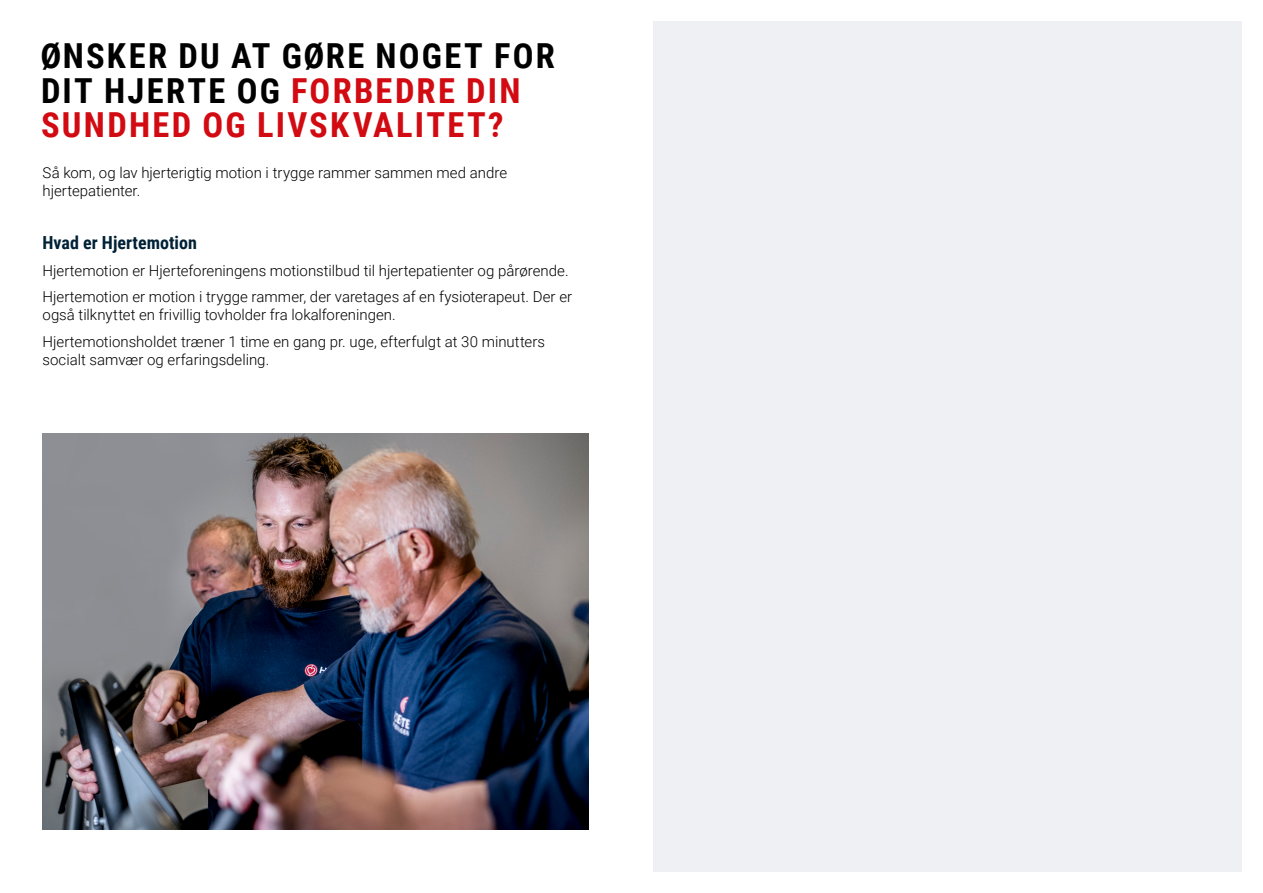
<style>
.page{position:relative;width:1263px;height:893px;background:#fff}
.page>*{position:absolute;margin:0;border:0;box-sizing:border-box;transform-origin:0 0}
.t1{font:700 34.5px/34.5px "Roboto Condensed";letter-spacing:.065em;color:#000}
.t2{font:700 18px "Roboto Condensed";color:#002136}
.t3{font:300 15px/26.5px "Roboto";color:#000}
.s1{color:#d20a11}
</style>
<div class="page">
<div style="left:653px;top:21px;width:589px;height:851px;background:#eef0f4"></div>
<img style="left:43px;top:434px;width:546px;height:395px">
<h1 class="t1" style="left:40px;top:38px;width:516px">ØNSKER DU AT GØRE NOGET FOR<br>DIT HJERTE OG <span class="s1">FORBEDRE DIN<br>SUNDHED OG LIVSKVALITET?</span></h1>
<p class="t3" style="left:43px;top:163px;width:466px;line-height:18px">Så kom, og lav hjerterigtig motion i trygge rammer sammen med andre hjertepatienter.</p>
<p class="t2" style="left:43px;top:230px;width:156px">Hvad er Hjertemotion</p>
<p class="t3" style="left:43px;top:257px;width:531px">Hjertemotion er Hjerteforeningens motionstilbud til hjertepatienter og pårørende.<br>Hjertemotion er motion i trygge rammer, der varetages af en fysioterapeut. Der er</p>
<p class="t3" style="left:43px;top:301px;width:504px">også tilknyttet en frivillig tovholder fra lokalforeningen.<br>Hjertemotionsholdet træner 1 time en gang pr. uge, efterfulgt at 30 minutters</p>
<p class="t3" style="left:43px;top:346px;width:228px">socialt samvær og erfaringsdeling.</p>
</div>
